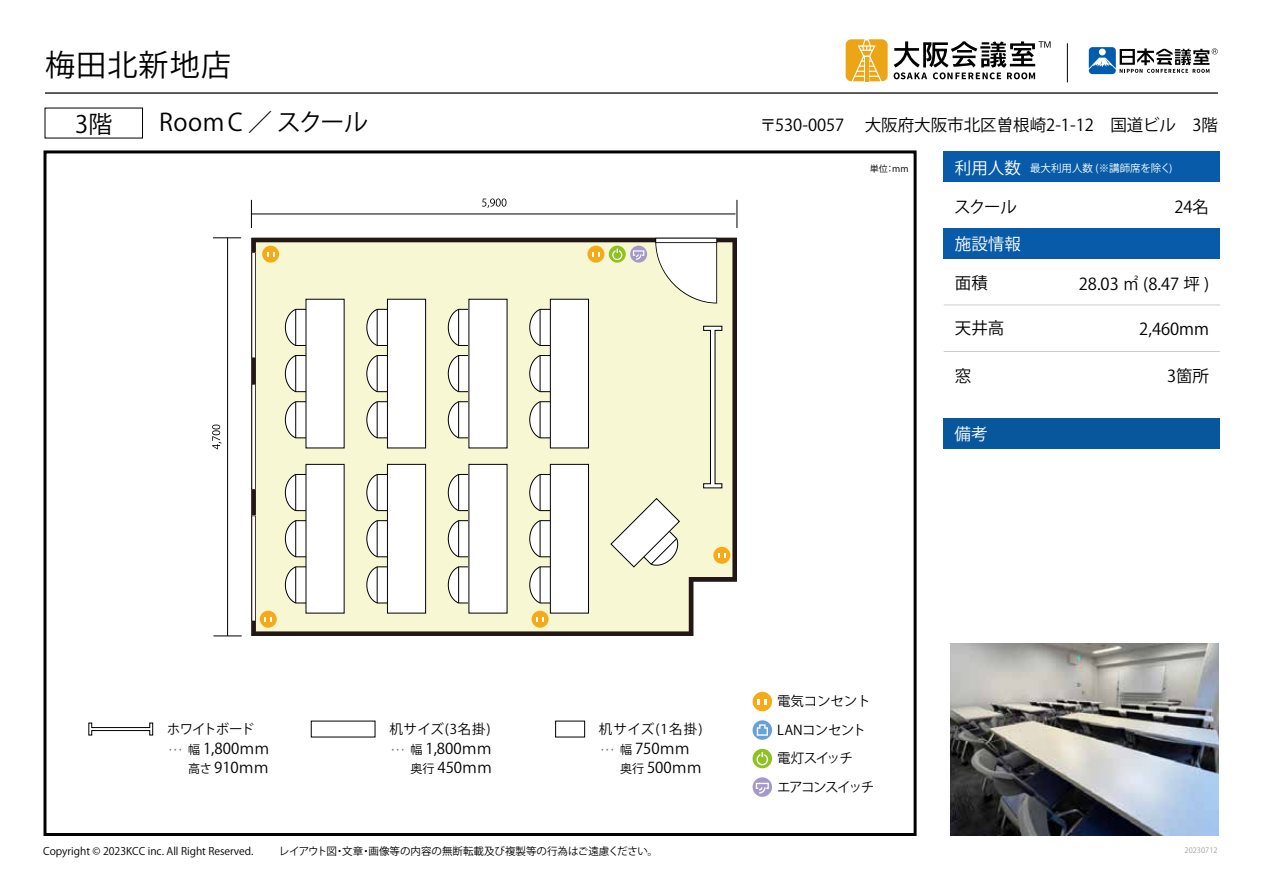
<style>
.page{position:relative;width:1263px;height:893px;background:#fff}
.page>*{position:absolute;margin:0;border:0;box-sizing:border-box;transform-origin:0 0}
.t1{font:30px "Koz Go Pr 6 N";letter-spacing:.04em;color:#000}
.t2{font:24px "Koz Go Pr 6 N";letter-spacing:.01em;color:#000}
.t3{font:16.5px "Koz Go Pr 6 N";color:#000}
.t4{font:16.5px "Koz Go Pr 6 N";color:#fff}
.t5{font:15px/18.6px "Koz Go Pr 6 N";color:#000}
.t6{font:13.5px "Koz Go Pr 6 N";letter-spacing:-.035em;color:#000}
.t7{font:13.5px/28.7px "Koz Go Pr 6 N";letter-spacing:-.115em;color:#000}
.t8{font:13.5px "Koz Go Pr 6 N";letter-spacing:-.015em;color:#000}
.t9{font:13.5px "Koz Go Pr 6 N";letter-spacing:-.08em;color:#000}
.t10{font:10.5px "Koz Go Pr 6 N";color:#000}
.t11{font:10.5px "Koz Go Pr 6 N";color:#fff}
.t12{font:9px "Koz Go Pr 6 N";color:#000}
.t13{font:7.5px "Koz Go Pr 6 N";color:#9fa0a0}
.s1{font-size:16.5px}
.s2{font-size:12px}
</style>
<div class="page">
<hr style="left:45px;top:92px;width:1173px;height:2px;background:#000">
<div style="left:44px;top:150px;width:872px;height:686px;border:3px solid #000"></div>
<div style="left:944px;top:228px;width:276px;height:30px;background:#085ba8"></div>
<div style="left:944px;top:152px;width:276px;height:30px;background:#085ba8"></div>
<div style="left:944px;top:419px;width:276px;height:30px;background:#08579c"></div>
<svg style="left:1089px;top:47px;width:129px;height:27px"></svg>
<hr style="left:1067px;top:43px;width:1px;height:39px;background:#000">
<svg style="left:752px;top:720px;width:20px;height:20px"></svg>
<svg style="left:757px;top:724px;width:11px;height:12px"></svg>
<div style="left:752px;top:692px;width:20px;height:19px;background:#f5ab18;border-radius:50%"></div>
<svg style="left:758px;top:699px;width:9px;height:5px"></svg>
<svg style="left:752px;top:749px;width:20px;height:19px"></svg>
<svg style="left:756px;top:752px;width:12px;height:13px"></svg>
<svg style="left:752px;top:777px;width:20px;height:20px"></svg>
<svg style="left:756px;top:783px;width:13px;height:11px"></svg>
<svg style="left:846px;top:39px;width:42px;height:42px;background:#efb33c"></svg>
<svg style="left:894px;top:41px;width:156px;height:38px"></svg>
<svg style="left:212px;top:425px;width:10px;height:24px"></svg>
<hr style="left:227px;top:238px;width:1px;height:398px;background:#000">
<svg style="left:213px;top:635px;width:29px;height:1px"></svg>
<svg style="left:213px;top:237px;width:28px;height:1px"></svg>
<svg style="left:482px;top:198px;width:24px;height:10px"></svg>
<hr style="left:251px;top:214px;width:484px;height:1px;background:#000">
<svg style="left:251px;top:200px;width:1px;height:28px"></svg>
<svg style="left:736px;top:200px;width:1px;height:28px"></svg>
<svg style="left:251px;top:238px;width:486px;height:398px;background:#eae9c8"></svg>
<svg style="left:655px;top:238px;width:62px;height:65px"></svg>
<svg style="left:251px;top:252px;width:5px;height:106px"></svg>
<hr style="left:252px;top:253px;width:3px;height:104px;background:#231815">
<svg style="left:251px;top:384px;width:5px;height:106px"></svg>
<hr style="left:252px;top:385px;width:3px;height:104px;background:#231815">
<svg style="left:251px;top:515px;width:5px;height:106px"></svg>
<hr style="left:252px;top:516px;width:3px;height:105px;background:#231815">
<div style="left:262px;top:246px;width:17px;height:17px;background:#f5ab18;border-radius:50%"></div>
<svg style="left:267px;top:252px;width:8px;height:4px"></svg>
<div style="left:713px;top:547px;width:17px;height:17px;background:#f5ab18;border-radius:50%"></div>
<svg style="left:718px;top:553px;width:8px;height:4px"></svg>
<div style="left:555px;top:721px;width:30px;height:16px;background:#fff;border:1px solid #000"></div>
<hr style="left:944px;top:305px;width:276px;height:1px;background:#ccc">
<hr style="left:944px;top:351px;width:276px;height:1px;background:#ccc">
<svg style="left:88px;top:722px;width:66px;height:14px"></svg>
<svg style="left:169px;top:749px;width:12px;height:2px"></svg>
<svg style="left:392px;top:749px;width:12px;height:2px"></svg>
<svg style="left:601px;top:749px;width:12px;height:2px"></svg>
<svg style="left:703px;top:325px;width:20px;height:164px"></svg>
<svg style="left:285px;top:474px;width:21px;height:37px"></svg>
<hr style="left:295px;top:474px;width:1px;height:37px;background:#000">
<svg style="left:285px;top:520px;width:21px;height:38px"></svg>
<hr style="left:295px;top:521px;width:1px;height:36px;background:#000">
<svg style="left:285px;top:566px;width:21px;height:38px"></svg>
<hr style="left:295px;top:567px;width:1px;height:36px;background:#000">
<div style="left:306px;top:464px;width:38px;height:149px;background:#fff"></div>
<svg style="left:285px;top:308px;width:21px;height:38px"></svg>
<hr style="left:295px;top:309px;width:1px;height:36px;background:#000">
<svg style="left:285px;top:355px;width:21px;height:37px"></svg>
<hr style="left:295px;top:356px;width:1px;height:36px;background:#000">
<svg style="left:285px;top:401px;width:21px;height:38px"></svg>
<hr style="left:295px;top:402px;width:1px;height:36px;background:#000">
<div style="left:306px;top:299px;width:38px;height:149px;background:#fff"></div>
<svg style="left:366px;top:474px;width:21px;height:37px"></svg>
<hr style="left:377px;top:474px;width:1px;height:37px;background:#000">
<svg style="left:366px;top:520px;width:21px;height:38px"></svg>
<hr style="left:377px;top:521px;width:1px;height:36px;background:#000">
<svg style="left:366px;top:566px;width:21px;height:38px"></svg>
<hr style="left:377px;top:567px;width:1px;height:36px;background:#000">
<div style="left:387px;top:464px;width:39px;height:149px;background:#fff"></div>
<div style="left:387px;top:464px;width:39px;height:149px;border:1px solid #000"></div>
<svg style="left:366px;top:308px;width:21px;height:38px"></svg>
<hr style="left:377px;top:309px;width:1px;height:36px;background:#000">
<svg style="left:366px;top:355px;width:21px;height:37px"></svg>
<hr style="left:377px;top:356px;width:1px;height:36px;background:#000">
<svg style="left:366px;top:401px;width:21px;height:38px"></svg>
<hr style="left:377px;top:402px;width:1px;height:36px;background:#000">
<div style="left:387px;top:299px;width:39px;height:149px;background:#fff"></div>
<div style="left:387px;top:299px;width:39px;height:149px;border:1px solid #000"></div>
<svg style="left:447px;top:474px;width:21px;height:37px"></svg>
<hr style="left:458px;top:474px;width:1px;height:37px;background:#000">
<svg style="left:447px;top:520px;width:21px;height:38px"></svg>
<hr style="left:458px;top:521px;width:1px;height:36px;background:#000">
<svg style="left:447px;top:566px;width:21px;height:38px"></svg>
<hr style="left:458px;top:567px;width:1px;height:36px;background:#000">
<div style="left:469px;top:464px;width:38px;height:149px;background:#fff"></div>
<svg style="left:447px;top:308px;width:21px;height:38px"></svg>
<hr style="left:458px;top:309px;width:1px;height:36px;background:#000">
<svg style="left:447px;top:355px;width:21px;height:37px"></svg>
<hr style="left:458px;top:356px;width:1px;height:36px;background:#000">
<svg style="left:447px;top:401px;width:21px;height:38px"></svg>
<hr style="left:458px;top:402px;width:1px;height:36px;background:#000">
<div style="left:469px;top:299px;width:38px;height:149px;background:#fff"></div>
<svg style="left:529px;top:474px;width:21px;height:37px"></svg>
<hr style="left:540px;top:474px;width:1px;height:37px;background:#000">
<svg style="left:529px;top:520px;width:21px;height:38px"></svg>
<hr style="left:540px;top:521px;width:1px;height:36px;background:#000">
<svg style="left:529px;top:566px;width:21px;height:38px"></svg>
<hr style="left:540px;top:567px;width:1px;height:36px;background:#000">
<div style="left:550px;top:464px;width:38px;height:149px;background:#fff"></div>
<div style="left:550px;top:464px;width:39px;height:149px;border:1px solid #000"></div>
<svg style="left:529px;top:308px;width:21px;height:38px"></svg>
<hr style="left:540px;top:309px;width:1px;height:36px;background:#000">
<svg style="left:529px;top:355px;width:21px;height:37px"></svg>
<hr style="left:540px;top:356px;width:1px;height:36px;background:#000">
<svg style="left:529px;top:401px;width:21px;height:38px"></svg>
<hr style="left:540px;top:402px;width:1px;height:36px;background:#000">
<div style="left:550px;top:299px;width:38px;height:149px;background:#fff"></div>
<div style="left:550px;top:299px;width:39px;height:149px;border:1px solid #000"></div>
<svg style="left:610px;top:497px;width:70px;height:71px"></svg>
<img style="left:950px;top:644px;width:268px;height:191px">
<div style="left:260px;top:611px;width:17px;height:17px;background:#f5ab18;border-radius:50%"></div>
<svg style="left:264px;top:617px;width:8px;height:4px"></svg>
<div style="left:532px;top:611px;width:17px;height:17px;background:#f5ab18;border-radius:50%"></div>
<svg style="left:536px;top:617px;width:8px;height:4px"></svg>
<div style="left:587px;top:246px;width:17px;height:17px;background:#f5ab18;border-radius:50%"></div>
<svg style="left:592px;top:252px;width:8px;height:4px"></svg>
<svg style="left:609px;top:246px;width:17px;height:17px"></svg>
<svg style="left:612px;top:249px;width:10px;height:11px"></svg>
<svg style="left:630px;top:246px;width:17px;height:17px"></svg>
<svg style="left:633px;top:250px;width:11px;height:10px"></svg>
<h1 class="t1" style="left:45px;top:48px;width:187px">梅田北新地店</h1>
<h2 class="t2" style="left:75px;top:110px;width:39px">3階</h2>
<h2 class="t2" style="left:159px;top:108px;width:211px">RoomC ／ スクール</h2>
<h3 class="t3" style="left:760px;top:116px;width:460px">〒530-0057　 大阪府大阪市北区曽根崎2-1-12　国道ビル　3階</h3>
<p class="t12" style="left:870px;top:163px;width:40px">単位：mm</p>
<p class="t11" style="left:955px;top:162px;width:219px"><span class="s1">利用人数</span> 最大利用人数 (※講師席を除く)</p>
<h3 class="t3" style="left:954px;top:197px;width:64px">スクール</h3>
<h3 class="t4" style="left:955px;top:234px;width:67px">施設情報</h3>
<h3 class="t3" style="left:955px;top:274px;width:34px">面積</h3>
<h3 class="t3" style="left:955px;top:319px;width:51px">天井高</h3>
<h3 class="t3" style="left:955px;top:367px;width:18px">窓</h3>
<h3 class="t4" style="left:954px;top:425px;width:34px">備考</h3>
<h3 class="t3" style="left:1174px;top:197px;width:36px">24名</h3>
<h3 class="t3" style="left:1079px;top:275px;width:132px">28.03 ㎡ (8.47 坪 )</h3>
<h3 class="t3" style="left:1139px;top:320px;width:71px">2,460mm</h3>
<h3 class="t3" style="left:1167px;top:367px;width:44px">3箇所</h3>
<p class="t9" style="left:167px;top:721px;width:89px">ホワイトボード</p>
<h3 class="t5" style="left:188px;top:740px;width:83px"><span class="s2">幅</span> 1,800ｍｍ<span class="s2">高さ</span> 910ｍｍ</h3>
<p class="t6" style="left:389px;top:721px;width:103px">机サイズ(3名掛)</p>
<h3 class="t5" style="left:411px;top:740px;width:83px"><span class="s2">幅</span> 1,800ｍｍ<span class="s2">奥行</span> 450ｍｍ</h3>
<p class="t6" style="left:599px;top:721px;width:105px">机サイズ(1名掛)</p>
<h3 class="t5" style="left:620px;top:740px;width:83px"><span class="s2">幅</span> 750ｍｍ<span class="s2">奥行</span> 500ｍｍ</h3>
<p class="t10" style="left:43px;top:845px;width:212px">Copyright © 2023KCC inc. All Right Reserved.</p>
<p class="t10" style="left:279px;top:845px;width:381px">レイアウト図・文章・画像等の内容の無断転載及び複製等の行為はご遠慮ください。</p>
<p class="t8" style="left:777px;top:694px;width:95px">電気コンセント</p>
<p class="t6" style="left:777px;top:722px;width:90px">LANコンセント</p>
<p class="t7" style="left:777px;top:744px;width:99px">電灯スイッチ<br>エアコンスイッチ</p>
<p class="t13" style="left:1184px;top:846px;width:35px">20230712</p>
</div>
